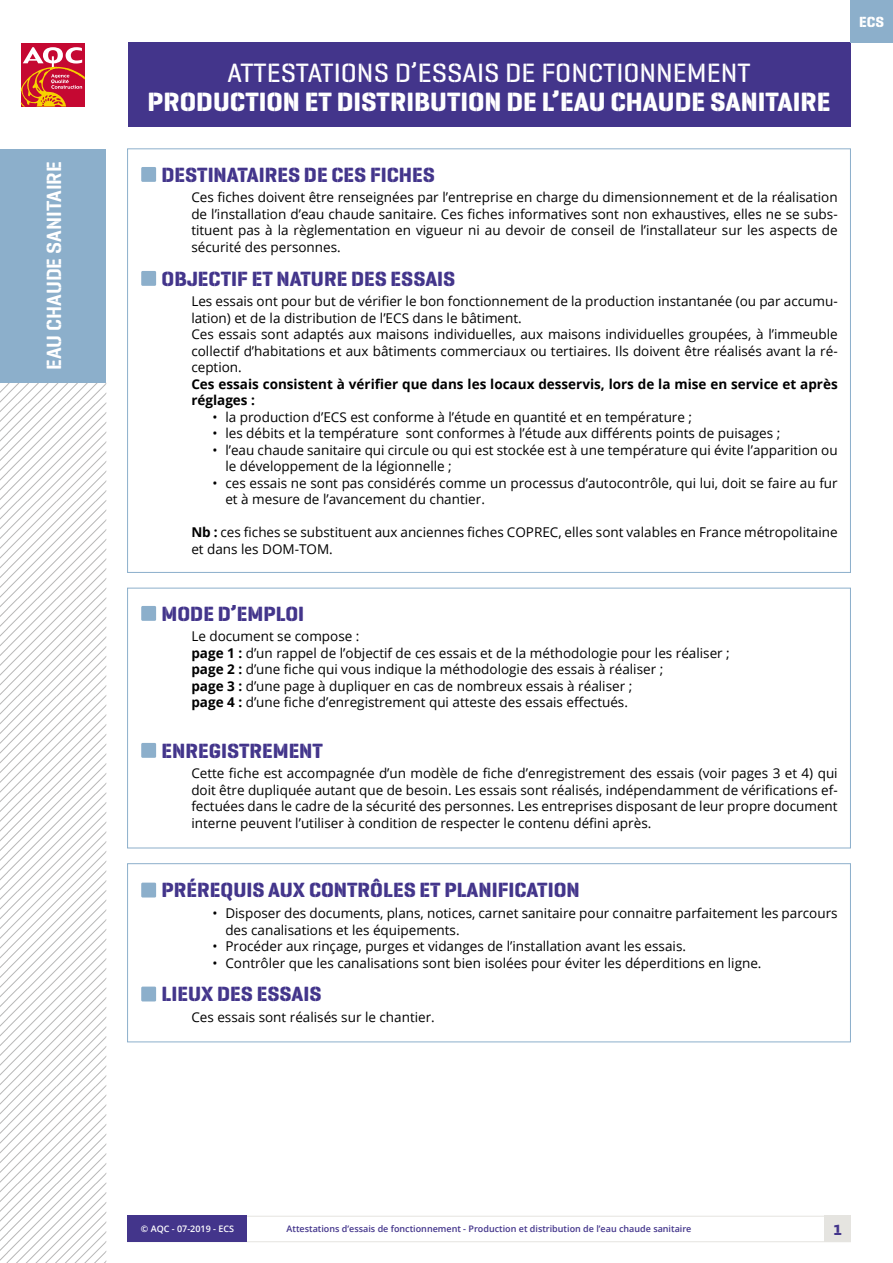
<style>
.page{position:relative;width:893px;height:1263px;background:#fff}
.page>*{position:absolute;margin:0;border:0;box-sizing:border-box;transform-origin:0 0}
.t1{font:700 61.5px "Geogrotesque Stencil A";color:#8cafcb}
.t2{font:700 27px "Geogrotesque Stencil A";color:#fff}
.t3{font:500 27px "Geogrotesque Stencil A";color:#fff}
.t4{font:700 21px "Geogrotesque Stencil A";color:#43358b}
.t5{font:600 21px "Geogrotesque Stencil A";color:#fff}
.t6{font:700 15px "Geogrotesque Stencil A";color:#fff}
.t7{font:700 15px "Geogrotesque Stencil A";color:#43358b}
.t8{font:13.5px/16.5px "Open Sans";color:#000}
.t9{font:700 13.5px/16.5px "Open Sans";color:#000}
.t10{font:600 9px "Open Sans";color:#43358b}
.t11{font:600 9px "Open Sans";color:#fff}
.s1{font-weight:700}
</style>
<div class="page">
<div style="left:128px;top:43px;width:722px;height:84px;background:#43358b"></div>
<svg style="left:0;top:382px;width:106px;height:881px"></svg>
<div style="left:21px;top:43px;width:64px;height:64px;background:#c50832"></div>
<svg style="left:21px;top:47px;width:64px;height:60px"></svg>
<div style="left:850px;top:0;width:43px;height:43px;background:#8cafcb"></div>
<div style="left:0;top:149px;width:106px;height:233px;background:#8cafcb"></div>
<div style="left:127px;top:1216px;width:724px;height:26px;border:1px solid #e5e4e0"></div>
<div style="left:127px;top:1216px;width:120px;height:26px;background:#43358b"></div>
<div style="left:825px;top:1216px;width:26px;height:26px;background:#e5e4e0"></div>
<div style="left:127px;top:588px;width:724px;height:260px;border:1px solid #8cafcb"></div>
<div style="left:127px;top:863px;width:724px;height:179px;border:1px solid #8cafcb"></div>
<h3 class="t5" style="left:41px;top:370px;width:210px;rotate:-90deg">EAU CHAUDE SANITAIRE</h3>
<h2 class="t3" style="left:227px;top:56px;width:525px">ATTESTATIONS D’ESSAIS DE FONCTIONNEMENT</h2>
<h2 class="t2" style="left:148px;top:85px;width:684px">PRODUCTION ET DISTRIBUTION DE L’EAU CHAUDE SANITAIRE</h2>
<h1 class="t1" style="left:136px;top:135px;width:27px">Δ</h1>
<h3 class="t4" style="left:162px;top:161px;width:275px">DESTINATAIRES DE CES FICHES</h3>
<p class="t8" style="left:191px;top:189px;width:648px;text-align:justify">Ces fiches doivent être renseignées par l’entreprise en charge du dimensionnement et de la réalisation de l’installation d’eau chaude sanitaire. Ces fiches informatives sont non exhaustives, elles ne se subs&shy;tituent pas à la règlementation en vigueur ni au devoir de conseil de l’installateur sur les aspects de sécurité des personnes.</p>
<h1 class="t1" style="left:136px;top:239px;width:27px">Δ</h1>
<h3 class="t4" style="left:162px;top:265px;width:295px">OBJECTIF ET NATURE DES ESSAIS</h3>
<p class="t8" style="left:191px;top:293px;width:648px">Les essais ont pour but de vérifier le bon fonctionnement de la production instantanée (ou par accumu&shy;lation) et de la distribution de l’ECS dans le bâtiment.<br>Ces essais sont adaptés aux maisons individuelles, aux maisons individuelles groupées, à l’immeuble collectif d’habitations et aux bâtiments commerciaux ou tertiaires. Ils doivent être réalisés avant la ré&shy;ception.</p>
<p class="t9" style="left:191px;top:375px;width:648px">Ces essais consistent à vérifier que dans les locaux desservis, lors de la mise en service et après réglages :</p>
<p class="t8" style="left:213px;top:408px;width:481px">• la production d’ECS est conforme à l’étude en quantité et en température ;</p>
<p class="t8" style="left:213px;top:425px;width:569px">• les débits et la température sont conformes à l’étude aux différents points de puisages ;</p>
<p class="t8" style="left:225px;top:441px;width:614px;text-indent:-13px">• l’eau chaude sanitaire qui circule ou qui est stockée est à une température qui évite l’apparition ou le développement de la légionnelle ;</p>
<p class="t8" style="left:225px;top:474px;width:614px;text-indent:-13px">• ces essais ne sont pas considérés comme un processus d’autocontrôle, qui lui, doit se faire au fur et à mesure de l’avancement du chantier.</p>
<p class="t8" style="left:191px;top:524px;width:648px"><span class="s1">Nb :</span> ces fiches se substituent aux anciennes fiches COPREC, elles sont valables en France métropolitaine et dans les DOM-TOM.</p>
<h1 class="t1" style="left:136px;top:574px;width:27px">Δ</h1>
<h3 class="t4" style="left:162px;top:600px;width:144px">MODE D’EMPLOI</h3>
<p class="t8" style="left:191px;top:628px;width:540px">Le document se compose :<br><span class="s1">page 1 :</span> d’un rappel de l’objectif de ces essais et de la méthodologie pour les réaliser ; <span class="s1">page 2 :</span> d’une fiche qui vous indique la méthodologie des essais à réaliser ;<br><span class="s1">page 3 :</span> d’une page à dupliquer en cas de nombreux essais à réaliser ;<br><span class="s1">page 4 :</span> d’une fiche d’enregistrement qui atteste des essais effectués.</p>
<h1 class="t1" style="left:136px;top:711px;width:27px">Δ</h1>
<h3 class="t4" style="left:162px;top:737px;width:163px">ENREGISTREMENT</h3>
<p class="t8" style="left:191px;top:765px;width:648px;text-align:justify">Cette fiche est accompagnée d’un modèle de fiche d’enregistrement des essais (voir pages 3 et 4) qui doit être dupliquée autant que de besoin. Les essais sont réalisés, indépendamment de vérifications ef&shy;fectuées dans le cadre de la sécurité des personnes. Les entreprises disposant de leur propre document interne peuvent l’utiliser à condition de respecter le contenu défini après.</p>
<h1 class="t1" style="left:136px;top:851px;width:27px">Δ</h1>
<h3 class="t4" style="left:162px;top:877px;width:420px">PRÉREQUIS AUX CONTRÔLES ET PLANIFICATION</h3>
<p class="t8" style="left:225px;top:904px;width:614px;text-indent:-13px">• Disposer des documents, plans, notices, carnet sanitaire pour connaitre parfaitement les parcours des canalisations et les équipements.</p>
<p class="t8" style="left:213px;top:937px;width:475px">• Procéder aux rinçage, purges et vidanges de l’installation avant les essais.</p>
<p class="t8" style="left:213px;top:954px;width:550px">• Contrôler que les canalisations sont bien isolées pour éviter les déperditions en ligne.</p>
<h1 class="t1" style="left:136px;top:954px;width:27px">Δ</h1>
<h3 class="t4" style="left:162px;top:981px;width:161px">LIEUX DES ESSAIS</h3>
<p class="t8" style="left:191px;top:1008px;width:245px">Ces essais sont réalisés sur le chantier.</p>
<p class="t6" style="left:859px;top:12px;width:26px">ECS</p>
<p class="t11" style="left:141px;top:1223px;width:95px">© AQC - 07-2019 - ECS</p>
<p class="t10" style="left:287px;top:1223px;width:406px">Attestations d’essais de fonctionnement - Production et distribution de l’eau chaude sanitaire</p>
<p class="t7" style="left:833px;top:1220px;width:10px">1</p>
</div>
